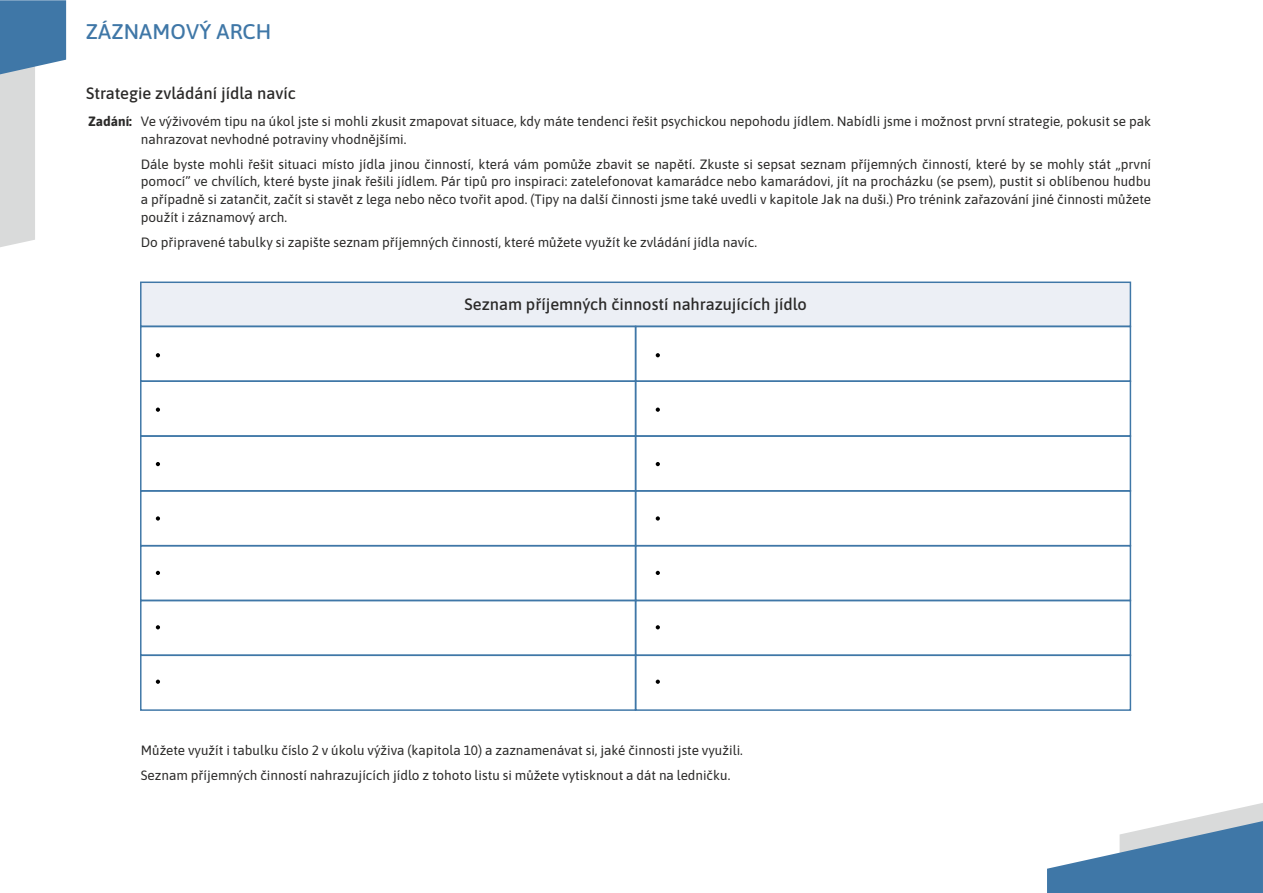
<style>
.page{position:relative;width:1263px;height:893px;background:#fff}
.page>*{position:absolute;margin:0;border:0;box-sizing:border-box;transform-origin:0 0}
.t1{font:500 21.15px "Asap";letter-spacing:.01em;color:#3f77a7}
.t2{font:500 16.5px "Asap";color:#2b2a29}
.t3{font:13.5px/17.9px "Asap";color:#2b2a29}
.t4{font:700 13.5px "Asap";color:#2b2a29}
</style>
<div class="page">
<div style="left:141px;top:282px;width:989px;height:44px;background:#eceff5"></div>
<svg style="left:0;top:0;width:66px;height:247px"></svg>
<svg style="left:1047px;top:803px;width:216px;height:90px"></svg>
<div style="left:140px;top:282px;width:991px;height:45px;border:1px solid #3f77a7"></div>
<div style="left:140px;top:326px;width:496px;height:56px;border:1px solid #3f77a7"></div>
<div style="left:140px;top:380px;width:496px;height:57px;border:1px solid #3f77a7"></div>
<div style="left:140px;top:435px;width:496px;height:57px;border:1px solid #3f77a7"></div>
<div style="left:140px;top:490px;width:496px;height:56px;border:1px solid #3f77a7"></div>
<div style="left:140px;top:545px;width:496px;height:56px;border:1px solid #3f77a7"></div>
<div style="left:140px;top:600px;width:496px;height:56px;border:1px solid #3f77a7"></div>
<div style="left:635px;top:326px;width:496px;height:56px;border:1px solid #3f77a7"></div>
<div style="left:635px;top:380px;width:496px;height:57px;border:1px solid #3f77a7"></div>
<div style="left:635px;top:435px;width:496px;height:57px;border:1px solid #3f77a7"></div>
<div style="left:635px;top:490px;width:496px;height:56px;border:1px solid #3f77a7"></div>
<div style="left:635px;top:545px;width:496px;height:56px;border:1px solid #3f77a7"></div>
<div style="left:635px;top:600px;width:496px;height:56px;border:1px solid #3f77a7"></div>
<div style="left:140px;top:654px;width:496px;height:57px;border:1px solid #3f77a7"></div>
<div style="left:635px;top:654px;width:496px;height:57px;border:1px solid #3f77a7"></div>
<svg style="left:156px;top:353px;width:4px;height:4px"></svg>
<svg style="left:156px;top:408px;width:4px;height:4px"></svg>
<svg style="left:156px;top:462px;width:4px;height:4px"></svg>
<svg style="left:156px;top:516px;width:4px;height:5px"></svg>
<svg style="left:156px;top:571px;width:4px;height:4px"></svg>
<svg style="left:156px;top:625px;width:4px;height:4px"></svg>
<svg style="left:156px;top:680px;width:4px;height:4px"></svg>
<svg style="left:656px;top:353px;width:4px;height:4px"></svg>
<svg style="left:656px;top:408px;width:4px;height:4px"></svg>
<svg style="left:656px;top:462px;width:4px;height:4px"></svg>
<svg style="left:656px;top:516px;width:4px;height:5px"></svg>
<svg style="left:656px;top:571px;width:4px;height:4px"></svg>
<svg style="left:656px;top:625px;width:4px;height:4px"></svg>
<svg style="left:656px;top:680px;width:4px;height:4px"></svg>
<h1 class="t1" style="left:86px;top:19px;width:187px">ZÁZNAMOVÝ ARCH</h1>
<p class="t2" style="left:86px;top:83px;width:211px">Strategie zvládání jídla navíc</p>
<p class="t3" style="left:141px;top:112px;width:1012px">Ve výživovém tipu na úkol jste si mohli zkusit zmapovat situace, kdy máte tendenci řešit psychickou nepohodu jídlem. Nabídli jsme i možnost první strategie, pokusit se pak nahrazovat nevhodné potraviny vhodnějšími.</p>
<p class="t3" style="left:141px;top:155px;width:1012px;text-align:justify">Dále byste mohli řešit situaci místo jídla jinou činností, která vám pomůže zbavit se napětí. Zkuste si sepsat seznam příjemných činností, které by se mohly stát „první pomocí” ve chvílích, které byste jinak řešili jídlem. Pár tipů pro inspiraci: zatelefonovat kamarádce nebo kamarádovi, jít na procházku (se psem), pustit si oblíbenou hudbu a případně si zatančit, začít si stavět z lega nebo něco tvořit apod. (Tipy na další činnosti jsme také uvedli v kapitole Jak na duši.) Pro trénink zařazování jiné činnosti můžete použít i záznamový arch.</p>
<p class="t3" style="left:141px;top:233px;width:618px">Do připravené tabulky si zapište seznam příjemných činností, které můžete využít ke zvládání jídla navíc.</p>
<p class="t4" style="left:88px;top:113px;width:45px">Zadání:</p>
<p class="t2" style="left:465px;top:295px;width:344px">Seznam příjemných činností nahrazujících jídlo</p>
<p class="t3" style="left:141px;top:738px;width:603px;line-height:24.9px">Můžete využít i tabulku číslo 2 v úkolu výživa (kapitola 10) a zaznamenávat si, jaké činnosti jste využili.<br>Seznam příjemných činností nahrazujících jídlo z tohoto listu si můžete vytisknout a dát na ledničku.</p>
</div>
